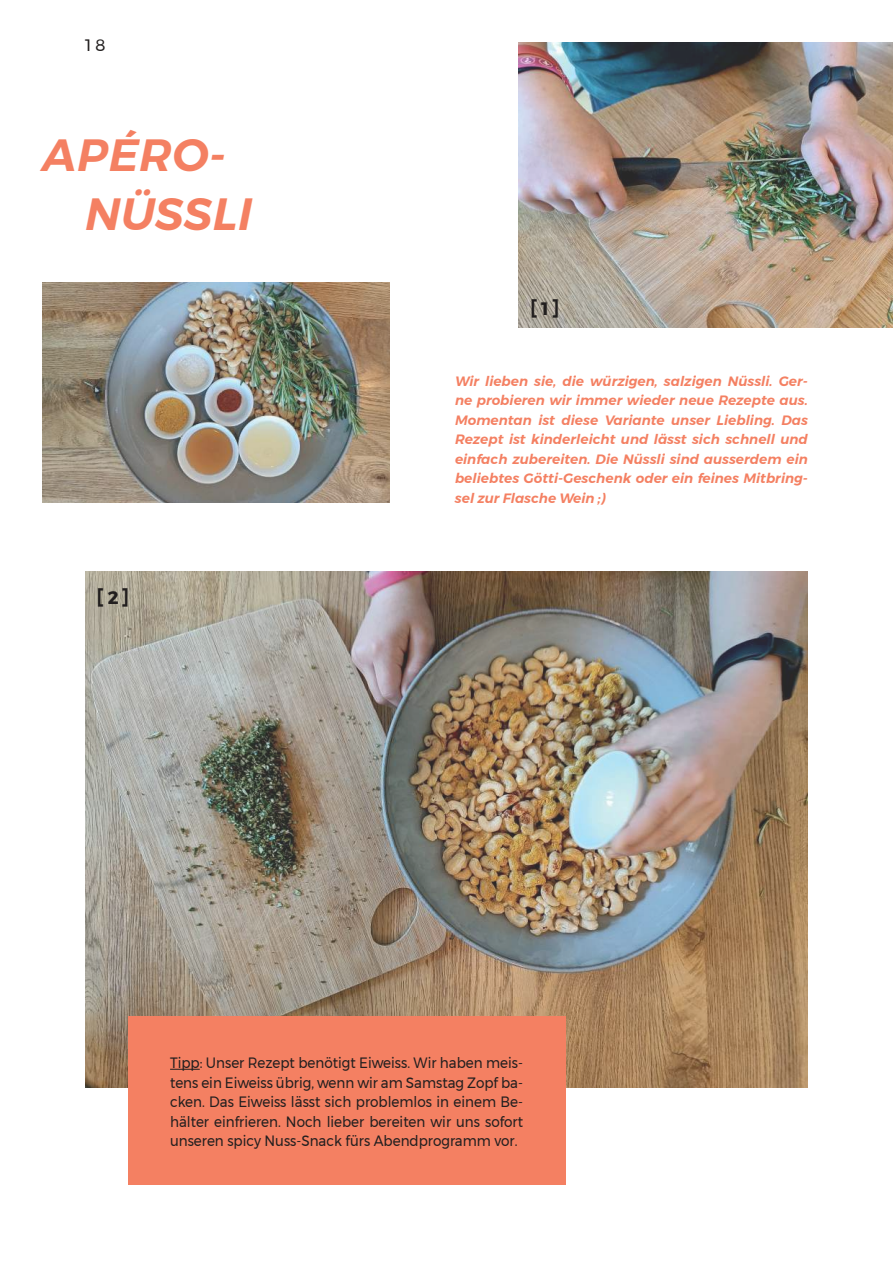
<style>
.page{position:relative;width:893px;height:1263px;background:#fff}
.page>*{position:absolute;margin:0;border:0;box-sizing:border-box;transform-origin:0 0}
.t1{font:italic 600 45px/58.5px "Montserrat";letter-spacing:.01em;color:#f48062}
.t2{font:500 21px "Montserrat";color:#221f1f}
.t3{font:16.5px "Montserrat";color:#221f1f}
.t4{font:15px/19.5px "Montserrat";color:#221f1f;text-align:justify;scale:.9 1}
.t5{font:italic 600 13.5px/19.5px "Montserrat";color:#f48062;text-align:justify}
.s1{font-weight:700;font-size:18px}
</style>
<div class="page">
<img style="left:519px;top:42px;width:374px;height:286px">
<img style="left:43px;top:282px;width:346px;height:220px">
<img style="left:85px;top:572px;width:723px;height:516px">
<div style="left:128px;top:1016px;width:438px;height:168px;background:#f48062"></div>
<hr style="left:170px;top:1069px;width:30px;height:1px;background:#221f1f">
<p class="t3" style="left:85px;top:36px;width:22px">18</p>
<h1 class="t1" style="left:85px;top:126px;width:169px;text-indent:-43px">APÉRO-<br>NÜSSLI</h1>
<h2 class="t2" style="left:97px;top:587px;width:34px">[<span class="s1">2</span>]</h2>
<h2 class="t2" style="left:530px;top:298px;width:31px">[<span class="s1">1</span>]</h2>
<p class="t5" style="left:455px;top:371px;width:354px">Wir lieben sie, die würzigen, salzigen Nüssli. Ger&shy;ne probieren wir immer wieder neue Rezepte aus.<br>Momentan ist diese Variante unser Liebling. Das Rezept ist kinderleicht und lässt sich schnell und einfach zubereiten. Die Nüssli sind ausserdem ein beliebtes Götti-Geschenk oder ein feines Mitbring&shy;sel zur Flasche Wein ;)</p>
<p class="t4" style="left:170px;top:1053px;width:394px">Tipp: Unser Rezept benötigt Eiweiss. Wir haben meis&shy;tens ein Eiweiss übrig, wenn wir am Samstag Zopf ba&shy;cken. Das Eiweiss lässt sich problemlos in einem Be&shy;hälter einfrieren. Noch lieber bereiten wir uns sofort unseren spicy Nuss-Snack fürs Abendprogramm vor.</p>
</div>
